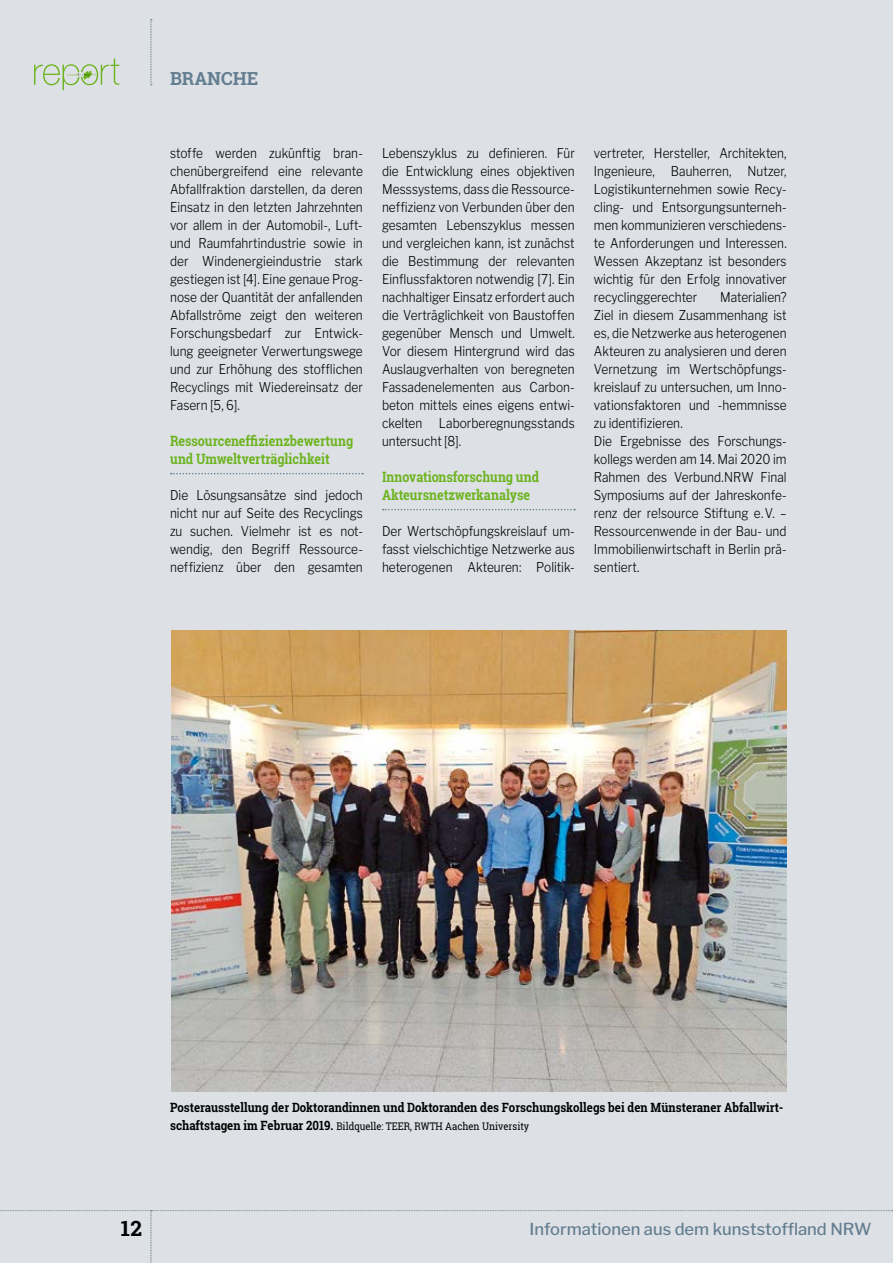
<style>
.page{position:relative;width:893px;height:1263px;background:#dde0e5}
.page>*{position:absolute;margin:0;border:0;box-sizing:border-box;transform-origin:0 0}
.t1{font:700 21px "Roboto Slab";color:#000}
.t2{font:700 18px "Roboto Slab";color:#637e90}
.t3{font:500 16.5px "Libre Franklin";color:#637e90}
.t4{font:700 14.25px/18px "Roboto Slab";letter-spacing:-.005em;color:#6cb41e;scale:.88 1}
.t5{font:300 13.5px/18px "Libre Franklin";color:#000;text-align:justify;scale:.88 1}
.t6{font:700 12.75px "Roboto Slab";color:#000;scale:.9 1}
.t7{font:10.5px "Roboto Slab";color:#000;scale:.9 1}
.s1{font-weight:700;font-size:12.75px}
</style>
<div class="page">
<svg style="left:171px;top:473px;width:192px;height:1px"></svg>
<svg style="left:383px;top:509px;width:192px;height:1px"></svg>
<img style="left:171px;top:630px;width:615px;height:461px">
<svg style="left:34px;top:58px;width:85px;height:32px"></svg>
<svg style="left:0;top:1210px;width:893px;height:53px"></svg>
<svg style="left:151px;top:19px;width:1px;height:66px"></svg>
<h2 class="t2" style="left:170px;top:66px;width:90px">BRANCHE</h2>
<p class="t5" style="left:170px;top:144px;width:221px">stoffe werden zukünftig bran&shy;chenübergreifend eine relevante Abfallfraktion darstellen, da deren Einsatz in den letzten Jahrzehnten vor allem in der Automobil-, Luft&shy;und Raumfahrtindustrie sowie in der Windenergieindustrie stark gestiegen ist [4]. Eine genaue Prog&shy;nose der Quantität der anfallenden Abfallströme zeigt den weiteren Forschungsbedarf zur Entwick&shy;lung geeigneter Verwertungswege und zur Erhöhung des stofflichen Recyclings mit Wiedereinsatz der Fasern [5, 6].</p>
<p class="t4" style="left:170px;top:432px;width:210px">Ressourceneffizienzbewertung und Umweltverträglichkeit</p>
<p class="t5" style="left:170px;top:486px;width:221px">Die Lösungsansätze sind jedoch nicht nur auf Seite des Recyclings zu suchen. Vielmehr ist es not&shy;wendig, den Begriff Ressource&shy;neffizienz über den gesamten</p>
<p class="t5" style="left:382px;top:144px;width:221px">Lebenszyklus zu definieren. Für die Entwicklung eines objektiven Messsystems, dass die Ressource&shy;neffizienz von Verbunden über den gesamten Lebenszyklus messen und vergleichen kann, ist zunächst die Bestimmung der relevanten Einflussfaktoren notwendig [7]. Ein nachhaltiger Einsatz erfordert auch die Verträglichkeit von Baustoffen gegenüber Mensch und Umwelt.<br>Vor diesem Hintergrund wird das Auslaugverhalten von beregneten Fassadenelementen aus Carbon&shy;beton mittels eines eigens entwi&shy;ckelten Laborberegnungsstands untersucht [8].</p>
<p class="t4" style="left:382px;top:468px;width:180px">Innovationsforschung und<br>Akteursnetzwerkanalyse</p>
<p class="t5" style="left:382px;top:522px;width:221px">Der Wertschöpfungskreislauf um&shy;fasst vielschichtige Netzwerke aus heterogenen Akteuren: Politik-</p>
<p class="t5" style="left:594px;top:144px;width:221px">vertreter, Hersteller, Architekten, Ingenieure, Bauherren, Nutzer, Logistikunternehmen sowie Recy&shy;cling- und Entsorgungsunterneh&shy;men kommunizieren verschiedens&shy;te Anforderungen und Interessen.<br>Wessen Akzeptanz ist besonders wichtig für den Erfolg innovativer recyclinggerechter</p>
<p class="t5" style="left:594px;top:288px;width:221px;text-align:left;text-indent:126px">Materialien?<br>Ziel in diesem Zusammenhang ist es, die Netzwerke aus heterogenen<br>Akteuren zu analysieren und deren<br>Vernetzung im Wertschöpfungs&shy;kreislauf zu untersuchen, um Inno&shy;vationsfaktoren und -hemmnisse zu identifizieren.<br>Die Ergebnisse des Forschungs&shy;kollegs werden am 14. Mai 2020 im<br>Rahmen des Verbund.NRW Final<br>Symposiums auf der Jahreskonfe&shy;renz der re!source Stiftung e.V. –<br>Ressourcenwende in der Bau- und<br>Immobilienwirtschaft in Berlin prä&shy;sentiert.</p>
<p class="t6" style="left:170px;top:1099px;width:683px">Posterausstellung der Doktorandinnen und Doktoranden des Forschungskollegs bei den Münsteraner Abfallwirt-</p>
<p class="t7" style="left:170px;top:1119px;width:401px"><span class="s1">schaftstagen im Februar 2019.</span> Bildquelle: TEER, RWTH Aachen University</p>
<h1 class="t1" style="left:121px;top:1213px;width:23px">12</h1>
<p class="t3" style="left:530px;top:1219px;width:344px">Informationen aus dem kunststoffland NRW</p>
</div>
